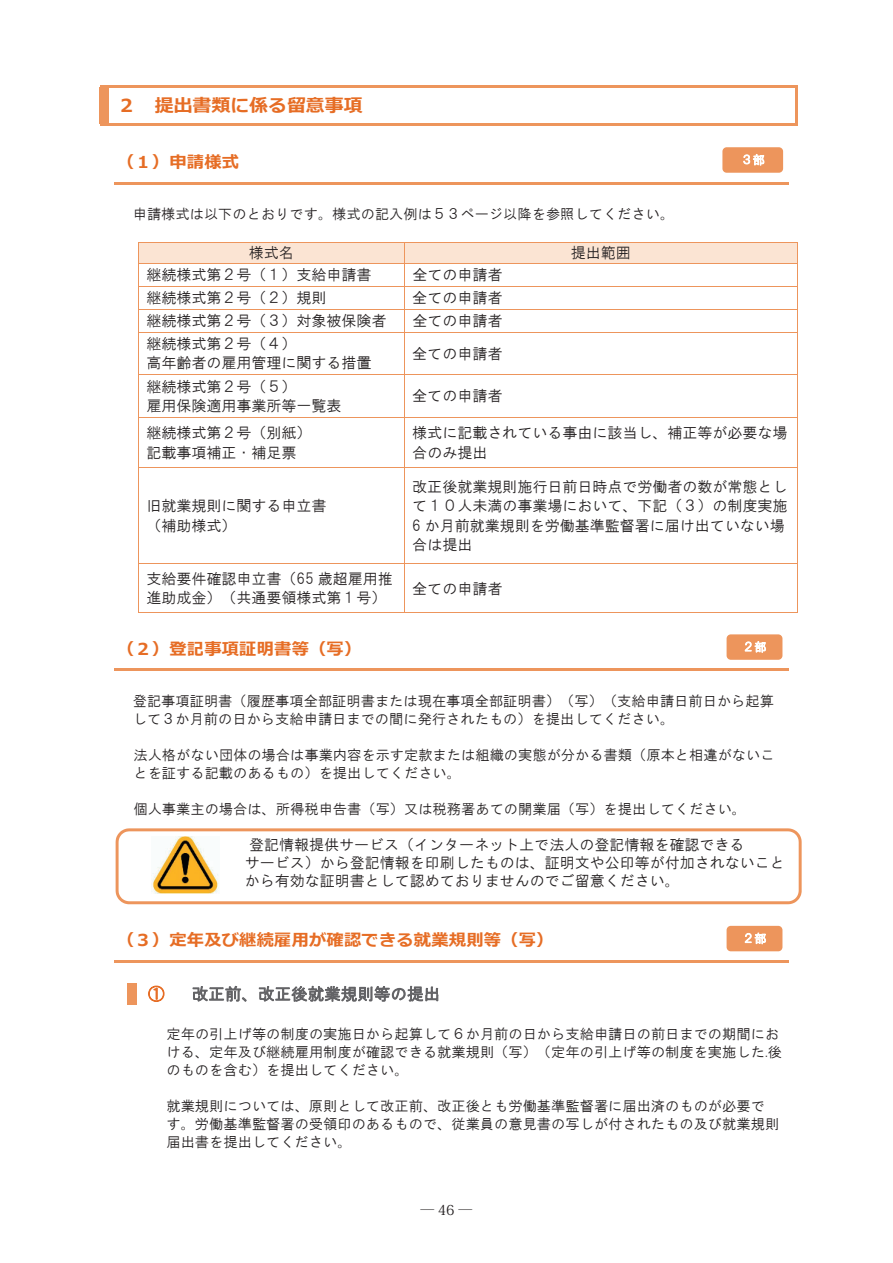
<style>
.page{position:relative;width:893px;height:1263px;background:#fff}
.page>*{position:absolute;margin:0;border:0;box-sizing:border-box;transform-origin:0 0}
.t1{font:700 18px "Meiryo";letter-spacing:.005em;color:#e66d25;scale:1.05 1}
.t2{font:700 16.5px "Meiryo";letter-spacing:.01em;color:#e66d25;scale:1.05 1}
.t3{font:16.5px "HGS Gothic M";letter-spacing:.005em;color:#636366}
.t4{font:16.5px "HGS Gothic M";color:#e66d25}
.t5{font:15px/19.5px "HGS Gothic M";color:#231f20}
.t6{font:14.25px/18px "HGS Gothic M";color:#231f20}
.t7{font:13.8px "Koz Min Pr 6 N";color:#231f20}
.t8{font:12px "HGS Gothic M";color:#fff}
</style>
<div class="page">
<hr style="left:100px;top:85px;width:697px;height:2px;background:#ed955c">
<hr style="left:100px;top:124px;width:697px;height:2px;background:#ed955c">
<div style="left:100px;top:87px;width:9px;height:37px;background:#ed955c"></div>
<hr style="left:795px;top:87px;width:2px;height:37px;background:#ed955c">
<hr style="left:115px;top:182px;width:674px;height:2px;background:#ed955c">
<div style="left:139px;top:243px;width:265px;height:20px;background:#fbe4d3"></div>
<div style="left:405px;top:243px;width:392px;height:20px;background:#fbe4d3"></div>
<hr style="left:138px;top:242px;width:660px;height:1px;background:#ed955c">
<hr style="left:138px;top:263px;width:660px;height:1px;background:#ed955c">
<hr style="left:138px;top:286px;width:660px;height:1px;background:#ed955c">
<hr style="left:138px;top:309px;width:660px;height:1px;background:#ed955c">
<svg style="left:138px;top:243px;width:1px;height:89px"></svg>
<svg style="left:404px;top:243px;width:1px;height:89px"></svg>
<svg style="left:797px;top:243px;width:1px;height:89px"></svg>
<hr style="left:138px;top:332px;width:660px;height:1px;background:#ed955c">
<hr style="left:138px;top:332px;width:1px;height:42px;background:#ed955c">
<hr style="left:404px;top:332px;width:1px;height:42px;background:#ed955c">
<hr style="left:797px;top:332px;width:1px;height:42px;background:#ed955c">
<hr style="left:138px;top:374px;width:660px;height:1px;background:#ed955c">
<hr style="left:138px;top:375px;width:1px;height:42px;background:#ed955c">
<hr style="left:404px;top:375px;width:1px;height:42px;background:#ed955c">
<hr style="left:797px;top:375px;width:1px;height:42px;background:#ed955c">
<hr style="left:138px;top:417px;width:660px;height:1px;background:#ed955c">
<hr style="left:138px;top:418px;width:1px;height:49px;background:#ed955c">
<hr style="left:404px;top:418px;width:1px;height:49px;background:#ed955c">
<hr style="left:797px;top:418px;width:1px;height:49px;background:#ed955c">
<hr style="left:138px;top:467px;width:660px;height:1px;background:#ed955c">
<hr style="left:138px;top:468px;width:1px;height:95px;background:#ed955c">
<hr style="left:404px;top:468px;width:1px;height:95px;background:#ed955c">
<hr style="left:797px;top:468px;width:1px;height:95px;background:#ed955c">
<hr style="left:138px;top:563px;width:660px;height:1px;background:#ed955c">
<hr style="left:138px;top:564px;width:1px;height:49px;background:#ed955c">
<hr style="left:138px;top:612px;width:266px;height:1px;background:#ed955c">
<hr style="left:404px;top:564px;width:1px;height:49px;background:#ed955c">
<hr style="left:405px;top:612px;width:392px;height:1px;background:#ed955c">
<hr style="left:797px;top:564px;width:1px;height:49px;background:#ed955c">
<hr style="left:115px;top:669px;width:674px;height:2px;background:#ed955c">
<hr style="left:115px;top:960px;width:674px;height:3px;background:#ed955c">
<svg style="left:148px;top:986px;width:16px;height:16px"></svg>
<svg style="left:193px;top:986px;width:54px;height:16px"></svg>
<svg style="left:259px;top:985px;width:179px;height:17px"></svg>
<div style="left:127px;top:983px;width:9px;height:21px;background:#ed955c"></div>
<div style="left:722px;top:147px;width:61px;height:26px;background:#ed955c;border-radius:4px"></div>
<svg style="left:743px;top:154px;width:21px;height:11px"></svg>
<div style="left:727px;top:634px;width:55px;height:26px;background:#ed955c;border-radius:4px"></div>
<svg style="left:745px;top:641px;width:21px;height:12px"></svg>
<div style="left:727px;top:926px;width:55px;height:25px;background:#ed955c;border-radius:4px"></div>
<svg style="left:745px;top:933px;width:21px;height:11px"></svg>
<svg style="left:116px;top:828px;width:686px;height:76px"></svg>
<p class="t1" style="left:117px;top:95px;width:235px">２ 提出書類に係る留意事項</p>
<p class="t2" style="left:117px;top:152px;width:118px">（１）申請様式</p>
<p class="t6" style="left:133px;top:205px;width:543px">申請様式は以下のとおりです。様式の記入例は５３ページ以降を参照してください。</p>
<p class="t5" style="left:249px;top:243px;width:47px">様式名</p>
<p class="t5" style="left:571px;top:243px;width:62px">提出範囲</p>
<p class="t5" style="left:146px;top:265px;width:227px">継続様式第２号（１）支給申請書</p>
<p class="t5" style="left:412px;top:265px;width:92px">全ての申請者</p>
<p class="t5" style="left:146px;top:288px;width:182px">継続様式第２号（２）規則</p>
<p class="t5" style="left:412px;top:288px;width:92px">全ての申請者</p>
<p class="t5" style="left:146px;top:311px;width:242px">継続様式第２号（３）対象被保険者</p>
<p class="t5" style="left:412px;top:311px;width:92px">全ての申請者</p>
<p class="t5" style="left:146px;top:334px;width:227px">継続様式第２号（４）<br>高年齢者の雇用管理に関する措置</p>
<p class="t5" style="left:412px;top:344px;width:92px">全ての申請者</p>
<p class="t5" style="left:146px;top:376px;width:197px">継続様式第２号（５）<br>雇用保険適用事業所等一覧表</p>
<p class="t5" style="left:412px;top:386px;width:92px">全ての申請者</p>
<p class="t5" style="left:146px;top:423px;width:167px">継続様式第２号（別紙）記載事項補正・補足票</p>
<p class="t5" style="left:412px;top:423px;width:377px">様式に記載されている事由に該当し、補正等が必要な場合のみ提出</p>
<p class="t5" style="left:146px;top:496px;width:182px">旧就業規則に関する申立書（補助様式）</p>
<p class="t5" style="left:412px;top:477px;width:377px">改正後就業規則施行日前日時点で労働者の数が常態として１０人未満の事業場において、下記（３）の制度実施<br>6 か月前就業規則を労働基準監督署に届け出ていない場合は提出</p>
<p class="t5" style="left:146px;top:569px;width:248px">支給要件確認申立書（65 歳超雇用推進助成金）（共通要領様式第１号）</p>
<p class="t5" style="left:412px;top:578px;width:92px">全ての申請者</p>
<p class="t2" style="left:117px;top:639px;width:234px">（２）登記事項証明書等（写）</p>
<p class="t6" style="left:133px;top:692px;width:643px">登記事項証明書（履歴事項全部証明書または現在事項全部証明書）（写）（支給申請日前日から起算して３か月前の日から支給申請日までの間に発行されたもの）を提出してください。</p>
<p class="t6" style="left:133px;top:746px;width:643px">法人格がない団体の場合は事業内容を示す定款または組織の実態が分かる書類（原本と相違がないことを証する記載のあるもの）を提出してください。</p>
<p class="t6" style="left:133px;top:800px;width:614px">個人事業主の場合は、所得税申告書（写）又は税務署あての開業届（写）を提出してください。</p>
<p class="t5" style="left:245px;top:835px;width:542px;line-height:18px">登記情報提供サービス（インターネット上で法人の登記情報を確認できる<br>サービス）から登記情報を印刷したものは、証明文や公印等が付加されないことから有効な証明書として認めておりませんのでご留意ください。</p>
<p class="t2" style="left:117px;top:931px;width:417px">（３）定年及び継続雇用が確認できる就業規則等（写）</p>
<p class="t4" style="left:148px;top:985px;width:18px">①</p>
<p class="t3" style="left:192px;top:985px;width:250px">改正前、改正後就業規則等の提出</p>
<p class="t6" style="left:167px;top:1025px;width:617px">定年の引上げ等の制度の実施日から起算して６か月前の日から支給申請日の前日までの期間における、定年及び継続雇用制度が確認できる就業規則（写）（定年の引上げ等の制度を実施した.後のものを含む）を提出してください。</p>
<p class="t6" style="left:166px;top:1097px;width:614px">就業規則については、原則として改正前、改正後とも労働基準監督署に届出済のものが必要です。労働基準監督署の受領印のあるもので、従業員の意見書の写しが付されたもの及び就業規則届出書を提出してください。</p>
<p class="t8" style="left:742px;top:932px;width:26px">２部</p>
<p class="t7" style="left:421px;top:1202px;width:53px">─ 46 ─</p>
</div>
